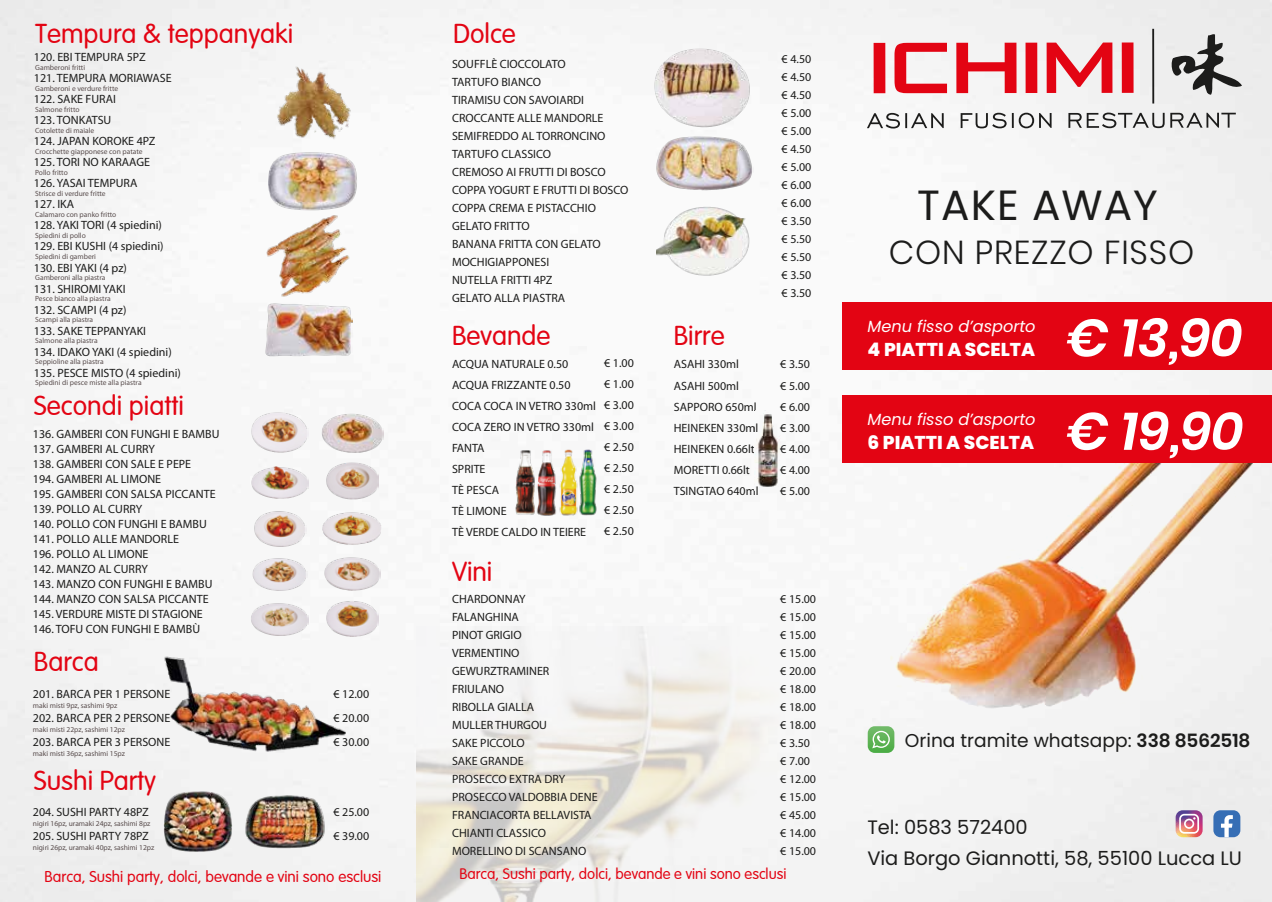
<style>
.page{position:relative;width:1272px;height:902px;background:#fff}
.page>*{position:absolute;margin:0;border:0;box-sizing:border-box;transform-origin:0 0}
.t1{font:italic 600 52.5px "Poppins";color:#fff}
.t2{font:42.15px "Poppins";letter-spacing:.025em;color:#1c1c1b}
.t3{font:300 33.15px "Poppins";letter-spacing:.025em;color:#1c1c1b}
.t4{font:27px "FZY3 JW GB1 0";color:#e30413}
.t5{font:19.35px "Poppins";color:#1c1c1b}
.t6{font:18.6px "Poppins";color:#1c1c1b}
.t7{font:800 18.6px "Poppins";color:#fff}
.t8{font:italic 16.2px "Poppins";color:#fff}
.t9{font:15.45px "FZY3 JW GB1 0";color:#e30413}
.t10{font:15px "FZY3 JW GB1 0";color:#e30413}
.t11{font:12px/18px "Myriad Pro";color:#1c1c1b}
.t12{font:7.5px "Myriad Pro";color:#594d4d}
.s1{font-weight:600}
</style>
<div class="page">
<img style="left:0;top:0;width:1271px;height:901px">
<img style="left:417px;top:626px;width:412px;height:275px">
<img style="left:155px;top:652px;width:192px;height:103px">
<img style="left:163px;top:790px;width:72px;height:63px">
<img style="left:242px;top:792px;width:88px;height:58px">
<img style="left:513px;top:447px;width:85px;height:69px">
<img style="left:754px;top:410px;width:27px;height:81px">
<img style="left:769px;top:463px;width:502px;height:350px">
<svg style="left:1169px;top:33px;width:72px;height:62px;background:#aeaeae"></svg>
<div style="left:873px;top:43px;width:12px;height:50px;background:#e30413"></div>
<svg style="left:956px;top:43px;width:60px;height:50px"></svg>
<div style="left:1025px;top:43px;width:12px;height:50px;background:#e30413"></div>
<svg style="left:1046px;top:43px;width:66px;height:50px"></svg>
<div style="left:1121px;top:42px;width:12px;height:51px;background:#e30413"></div>
<svg style="left:866px;top:113px;width:77px;height:15px"></svg>
<svg style="left:960px;top:113px;width:91px;height:15px"></svg>
<svg style="left:1068px;top:113px;width:96px;height:15px"></svg>
<svg style="left:1170px;top:113px;width:65px;height:15px"></svg>
<svg style="left:894px;top:43px;width:53px;height:50px"></svg>
<hr style="left:1152px;top:29px;width:2px;height:74px;background:#1c1c1b">
<div style="left:842px;top:302px;width:429px;height:67px;background:#e30413"></div>
<div style="left:842px;top:395px;width:429px;height:68px;background:#e30413"></div>
<svg style="left:867px;top:726px;width:27px;height:26px"></svg>
<svg style="left:1175px;top:810px;width:27px;height:27px"></svg>
<div style="left:1213px;top:810px;width:27px;height:27px;background:#366eb5;border-radius:7px"></div>
<svg style="left:1221px;top:815px;width:11px;height:22px"></svg>
<img style="left:250px;top:411px;width:58px;height:42px">
<img style="left:321px;top:411px;width:62px;height:42px">
<img style="left:326px;top:461px;width:52px;height:40px">
<img style="left:250px;top:464px;width:58px;height:36px">
<img style="left:252px;top:509px;width:55px;height:38px">
<img style="left:322px;top:511px;width:60px;height:34px">
<img style="left:251px;top:557px;width:57px;height:34px">
<img style="left:323px;top:555px;width:58px;height:36px">
<img style="left:251px;top:602px;width:57px;height:34px">
<img style="left:325px;top:599px;width:54px;height:37px">
<img style="left:653px;top:46px;width:100px;height:82px">
<img style="left:264px;top:212px;width:88px;height:145px">
<img style="left:268px;top:150px;width:93px;height:61px">
<img style="left:652px;top:134px;width:101px;height:58px">
<img style="left:272px;top:65px;width:84px;height:82px">
<img style="left:656px;top:206px;width:98px;height:72px">
<h3 class="t4" style="left:35px;top:19px;width:259px">Tempura &amp; teppanyaki</h3>
<p class="t11" style="left:34px;top:47px;width:148px;line-height:21px">120. EBI TEMPURA 5PZ<br>121. TEMPURA MORIAWASE<br>122. SAKE FURAI<br>123. TONKATSU<br>124. JAPAN KOROKE 4PZ<br>125. TORI NO KARAAGE<br>126. YASAI TEMPURA<br>127. IKA<br>128. YAKI TORI (4 spiedini)<br>129. EBI KUSHI (4 spiedini)<br>130. EBI YAKI (4 pz)<br>131. SHIROMI YAKI<br>132. SCAMPI (4 pz)<br>133. SAKE TEPPANYAKI<br>134. IDAKO YAKI (4 spiedini)<br>135. PESCE MISTO (4 spiedini)</p>
<h3 class="t4" style="left:453px;top:19px;width:64px">Dolce</h3>
<p class="t11" style="left:452px;top:55px;width:178px">SOUFFLÈ CIOCCOLATO<br>TARTUFO BIANCO<br>TIRAMISU CON SAVOIARDI<br>CROCCANTE ALLE MANDORLE<br>SEMIFREDDO AL TORRONCINO<br>TARTUFO CLASSICO<br>CREMOSO AI FRUTTI DI BOSCO<br>COPPA YOGURT E FRUTTI DI BOSCO<br>COPPA CREMA E PISTACCHIO<br>GELATO FRITTO<br>BANANA FRITTA CON GELATO<br>MOCHIGIAPPONESI<br>NUTELLA FRITTI 4PZ<br>GELATO ALLA PIASTRA</p>
<p class="t11" style="left:781px;top:49px;width:31px;text-align:justify">€ 4.50 € 4.50 € 4.50 € 5.00 € 5.00 € 4.50 € 5.00 € 6.00 € 6.00 € 3.50 € 5.50 € 5.50 € 3.50 € 3.50</p>
<p class="t12" style="left:35px;top:63px;width:51px">Gamberoni fritti</p>
<p class="t12" style="left:35px;top:84px;width:85px">Gamberoni e verdure fritte</p>
<p class="t12" style="left:35px;top:105px;width:46px">Salmone fritto</p>
<p class="t12" style="left:35px;top:126px;width:61px">Cotolette di maiale</p>
<p class="t12" style="left:35px;top:147px;width:109px">Crocchette giapponese con patate</p>
<p class="t12" style="left:35px;top:168px;width:34px">Pollo fritto</p>
<p class="t12" style="left:35px;top:189px;width:72px">Strisce di verdure fritte</p>
<p class="t12" style="left:35px;top:210px;width:83px">Calamaro con panko fritto</p>
<p class="t12" style="left:35px;top:231px;width:52px">Spiedini di pollo</p>
<p class="t12" style="left:35px;top:252px;width:62px">Spiedini di gamberi</p>
<p class="t12" style="left:35px;top:273px;width:72px">Gamberoni alla piastra</p>
<p class="t12" style="left:35px;top:294px;width:77px">Pesce bianco alla piastra</p>
<p class="t12" style="left:35px;top:315px;width:60px">Scampi alla piastra</p>
<p class="t12" style="left:35px;top:336px;width:64px">Salmone alla piastra</p>
<p class="t12" style="left:35px;top:357px;width:70px">Seppioline alla piastra</p>
<p class="t12" style="left:35px;top:378px;width:108px">Spiedini di pesce miste alla piastra</p>
<h3 class="t4" style="left:452px;top:321px;width:100px">Bevande</h3>
<h3 class="t4" style="left:673px;top:321px;width:52px">Birre</h3>
<p class="t11" style="left:673px;top:354px;width:86px;line-height:21px">ASAHI 330ml<br>ASAHI 500ml<br>SAPPORO 650ml<br>HEINEKEN 330ml<br>HEINEKEN 0.66lt<br>MORETTI 0.66lt<br>TSINGTAO 640ml</p>
<p class="t11" style="left:780px;top:354px;width:31px;line-height:21px;text-align:justify">€ 3.50 € 5.00 € 6.00 € 3.00 € 4.00 € 4.00 € 5.00</p>
<p class="t11" style="left:452px;top:353px;width:145px;line-height:21px">ACQUA NATURALE 0.50<br>ACQUA FRIZZANTE 0.50<br>COCA COCA IN VETRO 330ml<br>COCA ZERO IN VETRO 330ml<br>FANTA<br>SPRITE<br>TÈ PESCA<br>TÈ LIMONE<br>TÈ VERDE CALDO IN TEIERE</p>
<p class="t11" style="left:604px;top:352px;width:31px;line-height:21px;text-align:justify">€ 1.00 € 1.00 € 3.00 € 3.00 € 2.50 € 2.50 € 2.50 € 2.50 € 2.50</p>
<h3 class="t4" style="left:34px;top:391px;width:151px">Secondi piatti</h3>
<p class="t11" style="left:33px;top:426px;width:188px;line-height:15px">136. GAMBERI CON FUNGHI E BAMBU<br>137. GAMBERI AL CURRY<br>138. GAMBERI CON SALE E PEPE<br>194. GAMBERI AL LIMONE<br>195. GAMBERI CON SALSA PICCANTE<br>139. POLLO AL CURRY<br>140. POLLO CON FUNGHI E BAMBU<br>141. POLLO ALLE MANDORLE<br>196. POLLO AL LIMONE<br>142. MANZO AL CURRY<br>143. MANZO CON FUNGHI E BAMBU<br>144. MANZO CON SALSA PICCANTE<br>145. VERDURE MISTE DI STAGIONE<br>146. TOFU CON FUNGHI E BAMBÙ</p>
<h3 class="t4" style="left:452px;top:556px;width:42px">Vini</h3>
<p class="t11" style="left:452px;top:590px;width:147px">CHARDONNAY<br>FALANGHINA<br>PINOT GRIGIO<br>VERMENTINO<br>GEWURZTRAMINER<br>FRIULANO<br>RIBOLLA GIALLA<br>MULLER THURGOU<br>SAKE PICCOLO<br>SAKE GRANDE<br>PROSECCO EXTRA DRY<br>PROSECCO VALDOBBIA DENE<br>FRANCIACORTA BELLAVISTA<br>CHIANTI CLASSICO<br>MORELLINO DI SCANSANO</p>
<p class="t11" style="left:780px;top:590px;width:37px">€ 15.00 € 15.00 € 15.00 € 15.00 € 20.00 € 18.00 € 18.00 € 18.00 € 3.50 € 7.00 € 12.00 € 15.00 € 45.00 € 14.00 € 15.00</p>
<h3 class="t4" style="left:34px;top:646px;width:66px">Barca</h3>
<p class="t11" style="left:33px;top:681px;width:139px;line-height:24px;text-align:justify">201. BARCA PER 1 PERSONE 202. BARCA PER 2 PERSONE 203. BARCA PER 3 PERSONE</p>
<p class="t11" style="left:333px;top:681px;width:37px;line-height:24px;text-align:justify">€ 12.00 € 20.00 € 30.00</p>
<p class="t12" style="left:33px;top:700px;width:86px">maki misti 9pz, sashimi 9pz</p>
<p class="t12" style="left:33px;top:724px;width:94px">maki misti 22pz, sashimi 12pz</p>
<p class="t12" style="left:33px;top:748px;width:94px">maki misti 36pz, sashimi 15pz</p>
<h3 class="t4" style="left:34px;top:766px;width:124px">Sushi Party</h3>
<p class="t11" style="left:33px;top:799px;width:117px;line-height:24px">204. SUSHI PARTY 48PZ<br>205. SUSHI PARTY 78PZ</p>
<p class="t11" style="left:333px;top:799px;width:37px;line-height:24px">€ 25.00 € 39.00</p>
<p class="t9" style="left:45px;top:867px;width:338px">Barca, Sushi party, dolci, bevande e vini sono esclusi</p>
<p class="t10" style="left:459px;top:865px;width:328px">Barca, Sushi party, dolci, bevande e vini sono esclusi</p>
<p class="t12" style="left:33px;top:818px;width:119px">nigiri 16pz, uramaki 24pz, sashimi 8pz</p>
<p class="t12" style="left:33px;top:842px;width:123px">nigiri 26pz, uramaki 40pz, sashimi 12pz</p>
<h2 class="t2" style="left:917px;top:181px;width:242px">TAKE AWAY</h2>
<h3 class="t3" style="left:889px;top:233px;width:307px">CON PREZZO FISSO</h3>
<h3 class="t8" style="left:867px;top:316px;width:169px">Menu fisso d’asporto</h3>
<h3 class="t7" style="left:867px;top:339px;width:169px">4 PIATTI A SCELTA</h3>
<h3 class="t8" style="left:867px;top:410px;width:169px">Menu fisso d’asporto</h3>
<h3 class="t7" style="left:867px;top:432px;width:168px">6 PIATTI A SCELTA</h3>
<h1 class="t1" style="left:1066px;top:307px;width:177px">€ 13,90</h1>
<h1 class="t1" style="left:1066px;top:401px;width:178px">€ 19,90</h1>
<h3 class="t6" style="left:904px;top:729px;width:347px">Orina tramite whatsapp: <span class="s1">338 8562518</span></h3>
<h3 class="t5" style="left:867px;top:815px;width:162px">Tel: 0583 572400</h3>
<h3 class="t5" style="left:867px;top:847px;width:376px">Via Borgo Giannotti, 58, 55100 Lucca LU</h3>
</div>
